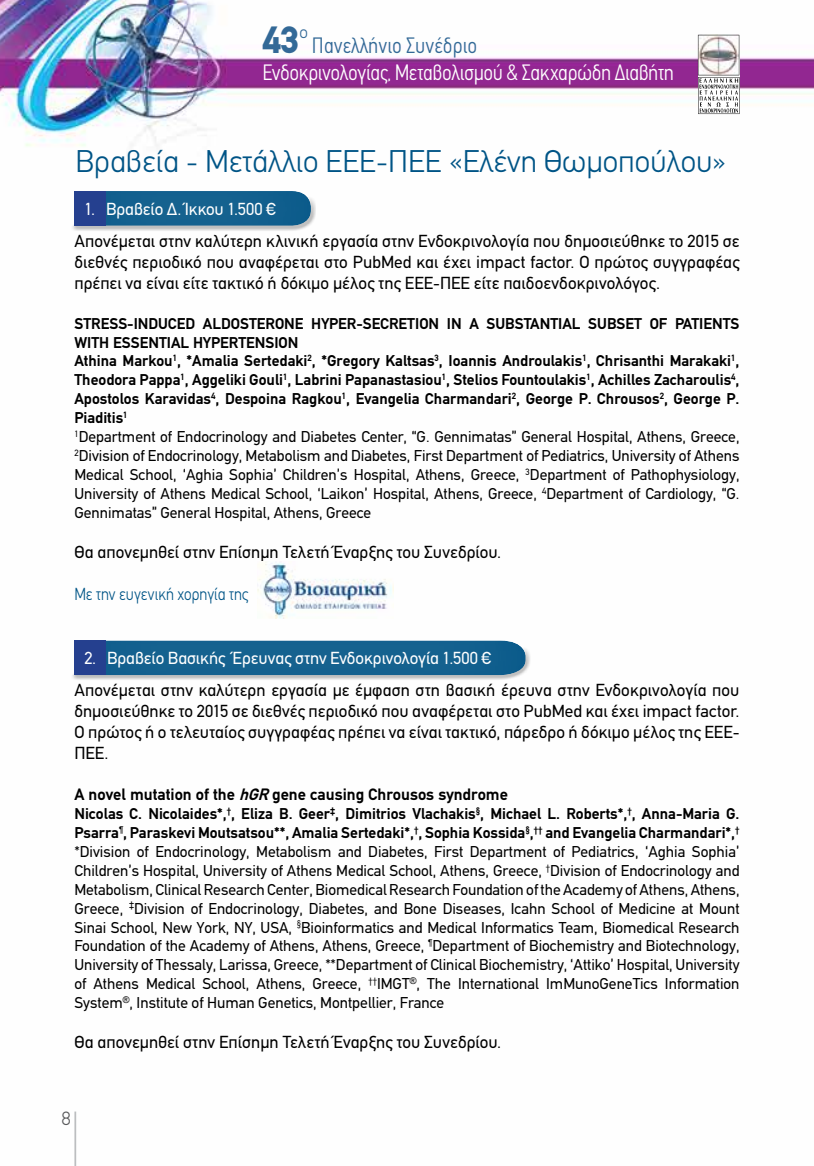
<style>
.page{position:relative;width:814px;height:1166px;background:#fff}
.page>*{position:absolute;margin:0;border:0;box-sizing:border-box;transform-origin:0 0}
.t1{font:900 38.15px "PF Din Text";color:#336997}
.t2{font:300 31.5px "PF Din Text";color:#005486}
.t3{font:300 condensed 22.4px "PF Din Text";letter-spacing:-.02em;color:#fff}
.t4{font:300 condensed 22.4px "PF Din Text";color:#336997}
.t5{font:300 19.25px "PF Din Text";color:#58595b}
.t6{font:17.5px/21px "PF Din Text";letter-spacing:.005em;color:#000;text-align:justify}
.t7{font:17.5px "PF Din Text";letter-spacing:-.005em;color:#fff}
.t8{font:300 17.5px "PF Din Text";letter-spacing:.005em;color:#005486;scale:.88 1}
.t9{font:700 16.62px "PF Din Text";color:#000}
.t10{font:15.75px/18.9px "PF Din Text";color:#000}
.s1{font-weight:700}
.s2{font-style:italic}
</style>
<div class="page">
<img style="left:0;top:0;width:814px;height:1166px">
<hr style="left:74px;top:1111px;width:2px;height:55px;background:#bcbec0">
<svg style="left:698px;top:35px;width:41px;height:79px"></svg>
<div style="left:61px;top:176px;width:262px;height:63px;background:#fff;opacity:.27"></div>
<div style="left:74px;top:191px;width:31px;height:35px;background:#25408f"></div>
<img style="left:257px;top:561px;width:136px;height:57px">
<div style="left:61px;top:626px;width:477px;height:63px;background:#fff;opacity:.27"></div>
<div style="left:74px;top:640px;width:31px;height:35px;background:#25408f"></div>
<h1 class="t1" style="left:262px;top:17px;width:47px">43<sup>ο</sup></h1>
<h3 class="t4" style="left:312px;top:32px;width:167px">Πανελλήνιο Συνέδριο</h3>
<h3 class="t3" style="left:262px;top:59px;width:413px">Ενδοκρινολογίας, Μεταβολισμού &amp; Σακχαρώδη Διαβήτη</h3>
<h2 class="t2" style="left:75px;top:143px;width:652px">Βραβεία - Μετάλλιο ΕΕΕ-ΠΕΕ «Ελένη Θωμοπούλου»</h2>
<p class="t7" style="left:84px;top:199px;width:193px">1. Βραβείο Δ. Ίκκου 1.500 €</p>
<p class="t6" style="left:74px;top:230px;width:666px">Απονέµεται στην καλύτερη κλινική εργασία στην Ενδοκρινολογία που δηµοσιεύθηκε το 2015 σε διεθνές περιοδικό που αναφέρεται στο PubMed και έχει impact factor. Ο πρώτος συγγραφέας πρέπει να είναι είτε τακτικό ή δόκιµο µέλος της ΕΕΕ-ΠΕΕ είτε παιδοενδοκρινολόγος.</p>
<p class="t10" style="left:74px;top:314px;width:666px"><span class="s1">STRESS-INDUCED ALDOSTERONE HYPER-SECRETION IN A SUBSTANTIAL SUBSET OF PATIENTS WITH ESSENTIAL HYPERTENSION<br>Athina Markou</span><sup>1</sup><span class="s1">, *Amalia Sertedaki</span><sup>2</sup><span class="s1">, *Gregory Kaltsas</span><sup>3</sup><span class="s1">, Ioannis Androulakis</span><sup>1</sup><span class="s1">, Chrisanthi Marakaki</span><sup>1</sup><span class="s1">, Theodora Pappa</span><sup>1</sup><span class="s1">, Aggeliki Gouli</span><sup>1</sup><span class="s1">, Labrini Papanastasiou</span><sup>1</sup><span class="s1">, Stelios Fountoulakis</span><sup>1</sup><span class="s1">, Achilles Zacharoulis</span><sup>4</sup><span class="s1">, Apostolos Karavidas</span><sup>4</sup><span class="s1">, Despoina Ragkou</span><sup>1</sup><span class="s1">, Evangelia Charmandari</span><sup>2</sup><span class="s1">, George P. Chrousos</span><sup>2</sup><span class="s1">, George P.<br>Piaditis</span><sup>1<br></sup><sup>1</sup>Department of Endocrinology and Diabetes Center, “G. Gennimatas” General Hospital, Athens, Greece, <sup>2</sup>Division of Endocrinology, Metabolism and Diabetes, First Department of Pediatrics, University of Athens Medical School, ‘Aghia Sophia’ Children’s Hospital, Athens, Greece, <sup>3</sup>Department of Pathophysiology, University of Athens Medical School, ‘Laikon’ Hospital, Athens, Greece, <sup>4</sup>Department of Cardiology, “G.<br>Gennimatas” General Hospital, Athens, Greece</p>
<p class="t6" style="left:74px;top:541px;width:428px">Θα απονεμηθεί στην Επίσημη Τελετή Έναρξης του Συνεδρίου.</p>
<p class="t8" style="left:74px;top:583px;width:199px">Με την ευγενική χορηγία της</p>
<p class="t7" style="left:84px;top:648px;width:408px">2. Βραβείο Βασικής Έρευνας στην Ενδοκρινολογία 1.500 €</p>
<p class="t6" style="left:74px;top:680px;width:666px">Απονέμεται στην καλύτερη εργασία με έμφαση στη βασική έρευνα στην Ενδοκρινολογία που δημοσιεύθηκε το 2015 σε διεθνές περιοδικό που αναφέρεται στο PubMed και έχει impact factor.<br>Ο πρώτος ή ο τελευταίος συγγραφέας πρέπει να είναι τακτικό, πάρεδρο ή δόκιμο μέλος της ΕΕΕ-ΠΕΕ.</p>
<p class="t9" style="left:74px;top:785px;width:435px">A novel mutation of the <span class="s2">hGR</span>gene causing Chrousos syndrome</p>
<p class="t10" style="left:74px;top:804px;width:666px;text-align:justify"><span class="s1">Nicolas C. Nicolaides*,</span><sup>†</sup><span class="s1">, Eliza B. Geer</span><sup>‡</sup><span class="s1">, Dimitrios Vlachakis</span><sup>§</sup><span class="s1">, Michael L. Roberts*,</span><sup>†</sup><span class="s1">, Anna-Maria G.<br>Psarra</span><sup>¶</sup><span class="s1">, Paraskevi Moutsatsou**, Amalia Sertedaki*,</span><sup>†</sup><span class="s1">, Sophia Kossida</span><sup>§</sup><span class="s1">,</span><sup>††</sup> <span class="s1">and Evangelia Charmandari*,</span><sup>† </sup>*Division of Endocrinology, Metabolism and Diabetes, First Department of Pediatrics, ‘Aghia Sophia’ Children’s Hospital, University of Athens Medical School, Athens, Greece, <sup>†</sup>Division of Endocrinology and Metabolism, Clinical Research Center, Biomedical Research Foundation of the Academy of Athens, Athens, Greece, <sup>‡</sup>Division of Endocrinology, Diabetes, and Bone Diseases, Icahn School of Medicine at Mount Sinai School, New York, NY, USA, <sup>§</sup>Bioinformatics and Medical Informatics Team, Biomedical Research Foundation of the Academy of Athens, Athens, Greece, <sup>¶</sup>Department of Biochemistry and Biotechnology, University of Thessaly, Larissa, Greece, **Department of Clinical Biochemistry, ‘Attiko’ Hospital, University of Athens Medical School, Athens, Greece, <sup>††</sup>IMGT<sup>®</sup>, The International ImMunoGeneTics Information System<sup>®</sup>, Institute of Human Genetics, Montpellier, France</p>
<p class="t6" style="left:74px;top:1031px;width:428px">Θα απονεμηθεί στην Επίσημη Τελετή Έναρξης του Συνεδρίου.</p>
<p class="t5" style="left:62px;top:1107px;width:10px">8</p>
</div>
